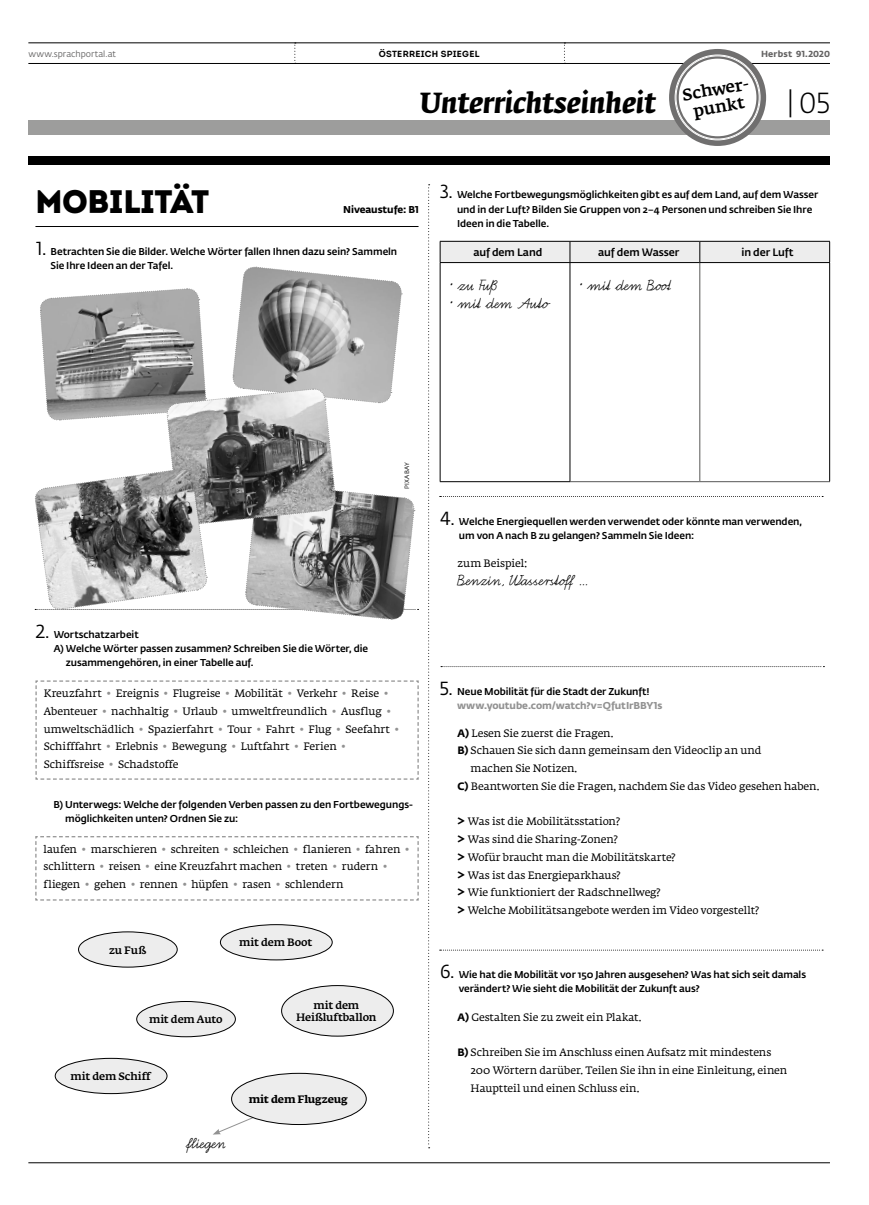
<style>
.page{position:relative;width:869px;height:1205px;background:#fff}
.page>*{position:absolute;margin:0;border:0;box-sizing:border-box;transform-origin:0 0}
.t1{font:32.5px "Intro Black Caps";letter-spacing:-.015em;color:#000}
.t2{font:italic 700 28.75px "Fedra Serif A Std";letter-spacing:-.01em;color:#000}
.t3{font:300 28.75px "Fedra Sans Std";color:#000}
.t4{font:18.75px "Bienchen SAS";color:#000}
.t5{font:500 16.38px/17.8px "Fedra Serif A Std";color:#000;text-align:center}
.t6{font:10.62px/17.8px "Fedra Serif A Std";letter-spacing:-.005em;color:#000}
.t7{font:500 10.62px/12.4px "Fedra Serif A Std";letter-spacing:-.01em;color:#000;text-align:center}
.t8{font:500 10.62px "Fedra Sans Std";letter-spacing:-.01em;color:#000}
.t9{font:700 10.62px "Fedra Serif A Std";letter-spacing:-.01em;color:#000}
.t10{font:500 9.88px/14.1px "Fedra Sans Std";letter-spacing:-.005em;color:#000}
.t11{font:700 9.88px "Fedra Sans Std";letter-spacing:-.01em;color:#000}
.t12{font:700 8.88px "Intro";letter-spacing:.03em;color:#000}
.t13{font:8.75px "Fedra Sans Std";color:#646363}
.t14{font:700 8.75px "Fedra Sans Std";letter-spacing:.02em;color:#646363}
.t15{font:6.25px "Fedra Sans Std";letter-spacing:.05em;color:#000}
.s1{font-weight:400;font-size:18.75px}
.s2{font-style:italic}
.s3{color:#929292}
.s4{font-weight:400;font-size:18.75px;color:#fff}
.s5{font-weight:700;color:#929292}
.s6{font-family:"Fedra Sans Std";font-weight:700}
.s7{font-weight:700;font-size:13.75px}
</style>
<div class="page">
<hr style="left:28px;top:43px;width:801px;height:1px;background:#000">
<hr style="left:28px;top:63px;width:801px;height:1px;background:#000">
<svg style="left:294px;top:43px;width:2px;height:20px"></svg>
<svg style="left:563px;top:43px;width:2px;height:20px"></svg>
<hr style="left:28px;top:1162px;width:801px;height:1px;background:#000">
<div style="left:28px;top:120px;width:801px;height:15px;background:#9d9d9c"></div>
<svg style="left:668px;top:49px;width:97px;height:97px;background:#919090"></svg>
<div style="left:678px;top:59px;width:78px;height:77px;background:#fff;border-radius:50%"></div>
<div style="left:28px;top:156px;width:801px;height:9px;background:#000"></div>
<hr style="left:35px;top:226px;width:383px;height:1px;background:#000">
<svg style="left:35px;top:680px;width:384px;height:100px"></svg>
<svg style="left:35px;top:836px;width:384px;height:65px"></svg>
<div style="left:78px;top:932px;width:99px;height:35px;background:#ededed;border-radius:50%"></div>
<div style="left:78px;top:931px;width:99px;height:36px;border:1px solid #000;border-radius:50%"></div>
<div style="left:137px;top:1001px;width:98px;height:36px;background:#ededed;border-radius:50%"></div>
<div style="left:136px;top:1001px;width:99px;height:36px;border:1px solid #000;border-radius:50%"></div>
<div style="left:55px;top:1058px;width:112px;height:35px;background:#ededed;border-radius:50%"></div>
<div style="left:55px;top:1058px;width:112px;height:36px;border:1px solid #000;border-radius:50%"></div>
<div style="left:220px;top:924px;width:112px;height:36px;background:#ededed;border-radius:50%"></div>
<div style="left:220px;top:924px;width:112px;height:36px;border:1px solid #000;border-radius:50%"></div>
<div style="left:281px;top:985px;width:112px;height:51px;background:#ededed;border-radius:50%"></div>
<div style="left:281px;top:985px;width:112px;height:51px;border:1px solid #000;border-radius:50%"></div>
<svg style="left:213px;top:1082px;width:124px;height:52px"></svg>
<div style="left:231px;top:1073px;width:135px;height:51px;background:#ededed;border-radius:50%"></div>
<div style="left:231px;top:1073px;width:135px;height:52px;border:1px solid #000;border-radius:50%"></div>
<div style="left:440px;top:241px;width:129px;height:22px;background:#ededed"></div>
<svg style="left:440px;top:263px;width:389px;height:218px"></svg>
<hr style="left:699px;top:263px;width:1px;height:218px;background:#575756">
<hr style="left:570px;top:481px;width:129px;height:1px;background:#575756">
<hr style="left:699px;top:481px;width:130px;height:1px;background:#575756">
<hr style="left:439px;top:481px;width:131px;height:1px;background:#000">
<hr style="left:569px;top:263px;width:1px;height:218px;background:#000">
<hr style="left:439px;top:262px;width:130px;height:1px;background:#000">
<hr style="left:439px;top:241px;width:130px;height:1px;background:#000">
<svg style="left:439px;top:242px;width:1px;height:20px"></svg>
<svg style="left:569px;top:241px;width:261px;height:22px;background:#d7d7d7"></svg>
<hr style="left:439px;top:263px;width:1px;height:218px;background:#000">
<hr style="left:829px;top:263px;width:1px;height:218px;background:#000">
<svg style="left:439px;top:496px;width:383px;height:1px"></svg>
<svg style="left:441px;top:666px;width:383px;height:1px"></svg>
<svg style="left:439px;top:950px;width:383px;height:1px"></svg>
<svg style="left:428px;top:184px;width:1px;height:964px"></svg>
<svg style="left:34px;top:266px;width:384px;height:354px"></svg>
<p class="t13" style="left:28px;top:48px;width:89px">www.sprachportal.at</p>
<p class="t12" style="left:378px;top:48px;width:102px">ÖSTERREICH SPIEGEL</p>
<p class="t14" style="left:760px;top:48px;width:70px">Herbst 91.2020</p>
<h2 class="t2" style="left:419px;top:87px;width:238px">Unterrichtseinheit</h2>
<h2 class="t3" style="left:786px;top:86px;width:44px">|05</h2>
<h3 class="t5" style="left:681px;top:87px;width:70px;rotate:-10deg">Schwer&shy;punkt</h3>
<h1 class="t1" style="left:35px;top:180px;width:175px">Mobilität</h1>
<p class="t11" style="left:343px;top:203px;width:77px">Niveaustufe: B1</p>
<p class="t10" style="left:50px;top:245px;width:348px;text-indent:-14px"><span class="s1">1.</span> Betrachten Sie die Bilder. Welche Wörter fallen Ihnen dazu sein? Sammeln<br>Sie Ihre Ideen an der Tafel.</p>
<p class="t10" style="left:457px;top:188px;width:363px;text-indent:-17px"><span class="s1">3.</span> Welche Fortbewegungsmöglichkeiten gibt es auf dem Land, auf dem Wasser und in der Luft? Bilden Sie Gruppen von 2–4 Personen und schreiben Sie Ihre<br>Ideen in die Tabelle.</p>
<p class="t8" style="left:473px;top:246px;width:70px">auf dem Land</p>
<p class="t8" style="left:598px;top:246px;width:83px">auf dem Wasser</p>
<p class="t8" style="left:741px;top:246px;width:54px">in der Luft</p>
<h3 class="t4" style="left:450px;top:276px;width:47px">• zu F<span class="s2">u</span>ß</h3>
<h3 class="t4" style="left:450px;top:294px;width:101px">• mit dem A<span class="s2">u</span>to</h3>
<h3 class="t4" style="left:580px;top:276px;width:92px">• mit dem Bo<span class="s2">ot</span></h3>
<p class="t15" style="left:403px;top:489px;width:29px;rotate:-90deg">PIXABAY</p>
<p class="t10" style="left:35px;top:627px;width:105px"><span class="s1">2.</span> Wortschatzarbeit</p>
<p class="t10" style="left:54px;top:642px;width:316px">A) Welche Wörter passen zusammen? Schreiben Sie die Wörter, die</p>
<p class="t10" style="left:66px;top:656px;width:189px">zusammengehören, in einer Tabelle auf.</p>
<p class="t6" style="left:44px;top:685px;width:356px">Kreuzfahrt <span class="s3">•</span> Ereignis <span class="s3">•</span> Flugreise <span class="s3">•</span> Mobilität <span class="s3">•</span> Verkehr <span class="s3">•</span> Reise <span class="s3">• </span>Abenteuer <span class="s3">•</span> nachhaltig <span class="s3">•</span> Urlaub <span class="s3">•</span> umweltfreundlich <span class="s3">•</span> Ausflug <span class="s3">• </span>umweltschädlich <span class="s3">•</span> Spazierfahrt <span class="s3">•</span> Tour <span class="s3">•</span> Fahrt <span class="s3">•</span> Flug <span class="s3">•</span> Seefahrt <span class="s3">• </span>Schifffahrt <span class="s3">•</span> Erlebnis <span class="s3">•</span> Bewegung <span class="s3">•</span> Luftfahrt <span class="s3">•</span> Ferien <span class="s3">• </span>Schiffsreise <span class="s3">•</span> Schadstoffe</p>
<p class="t10" style="left:65px;top:797px;width:349px;text-indent:-30px"><span class="s4">2.</span> B) Unterwegs: Welche der folgenden Verben passen zu den Fortbewegungs&shy;möglichkeiten unten? Ordnen Sie zu:</p>
<p class="t6" style="left:44px;top:841px;width:367px">laufen <span class="s3">•</span> marschieren <span class="s3">•</span> schreiten <span class="s3">•</span> schleichen <span class="s3">•</span> flanieren <span class="s3">•</span> fahren <span class="s3">• </span>schlittern <span class="s3">•</span> reisen <span class="s3">•</span> eine Kreuzfahrt machen <span class="s3">•</span> treten <span class="s3">•</span> rudern <span class="s3">• </span>fliegen <span class="s3">•</span> gehen <span class="s3">•</span> rennen <span class="s3">•</span> hüpfen <span class="s3">•</span> rasen <span class="s3">•</span> schlendern</p>
<p class="t7" style="left:109px;top:944px;width:39px">zu Fuß</p>
<p class="t7" style="left:239px;top:937px;width:74px">mit dem Boot</p>
<p class="t7" style="left:149px;top:1014px;width:75px">mit dem Auto</p>
<p class="t7" style="left:296px;top:999px;width:82px">mit dem<br>Heißluftballon</p>
<p class="t7" style="left:70px;top:1071px;width:82px">mit dem Schiff</p>
<h3 class="t4" style="left:186px;top:1134px;width:41px">fliegen</h3>
<p class="t9" style="left:248px;top:1092px;width:100px">mit dem Flugzeug</p>
<p class="t10" style="left:459px;top:514px;width:344px;text-indent:-19px"><span class="s1">4.</span> Welche Energiequellen werden verwendet oder könnte man verwenden, um von A nach B zu gelangen? Sammeln Sie Ideen:</p>
<p class="t6" style="left:457px;top:556px;width:71px">zum Beispiel:</p>
<h3 class="t4" style="left:457px;top:571px;width:131px">Benzin, Wasser<span class="s2">s</span>tof …</h3>
<p class="t10" style="left:457px;top:684px;width:207px;text-indent:-18px"><span class="s1">5.</span> Neue Mobilität für die Stadt der Zukunft! <span class="s5">www.youtube.com/watch?v=QfutIrBBY1s</span></p>
<p class="t6" style="left:457px;top:725px;width:157px"><span class="s6">A)</span> Lesen Sie zuerst die Fragen.</p>
<p class="t6" style="left:457px;top:743px;width:305px"><span class="s6">B)</span> Schauen Sie sich dann gemeinsam den Videoclip an und</p>
<p class="t6" style="left:470px;top:760px;width:108px">machen Sie Notizen.</p>
<p class="t6" style="left:457px;top:778px;width:363px"><span class="s6">C)</span> Beantworten Sie die Fragen, nachdem Sie das Video gesehen haben.</p>
<p class="t6" style="left:457px;top:813px;width:303px"><span class="s7">&gt;</span> Was ist die Mobilitätsstation?<br><span class="s7">&gt;</span> Was sind die Sharing-Zonen?<br><span class="s7">&gt;</span> Wofür braucht man die Mobilitätskarte?<br><span class="s7">&gt;</span> Was ist das Energieparkhaus?<br><span class="s7">&gt;</span> Wie funktioniert der Radschnellweg?<br><span class="s7">&gt;</span> Welche Mobilitätsangebote werden im Video vorgestellt?</p>
<p class="t10" style="left:458px;top:968px;width:349px;text-indent:-19px"><span class="s1">6.</span> Wie hat die Mobilität vor 150 Jahren ausgesehen? Was hat sich seit damals verändert? Wie sieht die Mobilität der Zukunft aus?</p>
<p class="t6" style="left:457px;top:1009px;width:185px"><span class="s6">A)</span> Gestalten Sie zu zweit ein Plakat.</p>
<p class="t6" style="left:470px;top:1044px;width:318px;text-indent:-13px"><span class="s6">B)</span> Schreiben Sie im Anschluss einen Aufsatz mit mindestens<br>200 Wörtern darüber. Teilen Sie ihn in eine Einleitung, einen<br>Hauptteil und einen Schluss ein.</p>
</div>
